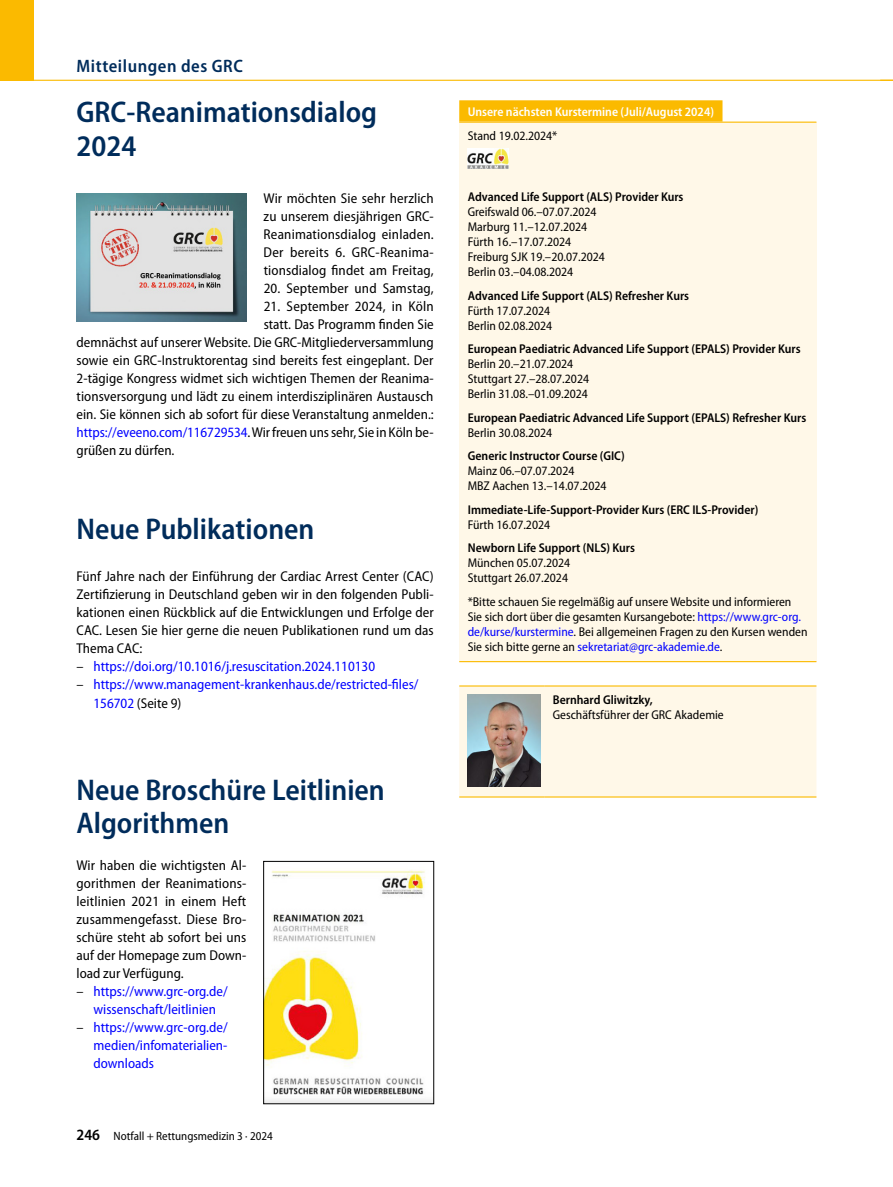
<style>
.page{position:relative;width:893px;height:1187px;background:#fff}
.page>*{position:absolute;margin:0;border:0;box-sizing:border-box;transform-origin:0 0}
.t1{font:600 semi-condensed 30px/33px "Myriad Pro";color:#002c5b}
.t2{font:600 semi-condensed 18px "Myriad Pro";letter-spacing:.03em;color:#002c5b}
.t3{font:semi-condensed 14.25px/18px "Myriad Pro";letter-spacing:.005em;color:#000;text-align:justify}
.t4{font:semi-condensed 14.25px/18px "Myriad Pro";color:#00f}
.t5{font:semi-condensed 12.75px/15px "Myriad Pro";color:#000}
.t6{font:600 semi-condensed 12.75px "Myriad Pro";color:#000}
.t7{font:600 semi-condensed 12.75px "Myriad Pro";color:#fff}
.t8{font:semi-condensed 12px "Myriad Pro";color:#000}
.s1{color:#00f}
.s2{color:#000}
.s3{font-weight:600;font-size:15.75px}
</style>
<div class="page">
<div style="left:0;top:0;width:34px;height:81px;background:#fbba00"></div>
<hr style="left:0;top:80px;width:893px;height:1px;background:#fbba00">
<img style="left:77px;top:193px;width:170px;height:128px">
<div style="left:459px;top:686px;width:357px;height:110px;background:#fff8e8"></div>
<hr style="left:544px;top:685px;width:272px;height:1px;background:#fbba00">
<hr style="left:459px;top:685px;width:85px;height:1px;background:#fbba00">
<hr style="left:544px;top:796px;width:272px;height:1px;background:#fbba00">
<hr style="left:459px;top:796px;width:85px;height:1px;background:#fbba00">
<img style="left:468px;top:694px;width:72px;height:92px">
<div style="left:459px;top:122px;width:357px;height:539px;background:#fff8e8"></div>
<hr style="left:459px;top:122px;width:357px;height:1px;background:#fbba00">
<hr style="left:459px;top:661px;width:357px;height:1px;background:#fbba00">
<div style="left:459px;top:100px;width:263px;height:22px;background:#fbba00"></div>
<img style="left:468px;top:149px;width:41px;height:19px">
<img style="left:265px;top:869px;width:167px;height:232px">
<div style="left:263px;top:861px;width:171px;height:242px;border:1px solid #000"></div>
<p class="t2" style="left:77px;top:56px;width:168px">Mitteilungen des GRC</p>
<h1 class="t1" style="left:77px;top:96px;width:302px">GRC-Reanimationsdialog<br>2024</h1>
<p class="t3" style="left:264px;top:190px;width:172px">Wir möchten Sie sehr herzlich zu unserem diesjährigen GRC-Reanimationsdialog einladen.<br>Der bereits 6. GRC-Reanima&shy;tionsdialog findet am Freitag,</p>
<p class="t3" style="left:264px;top:280px;width:172px">20. September und Samstag,</p>
<p class="t3" style="left:264px;top:298px;width:172px">21. September 2024, in Köln</p>
<p class="t3" style="left:264px;top:316px;width:172px">statt. Das Programm finden Sie</p>
<p class="t3" style="left:77px;top:334px;width:359px">demnächst auf unserer Website. Die GRC-Mitgliederversammlung</p>
<p class="t3" style="left:77px;top:352px;width:358px">sowie ein GRC-Instruktorentag sind bereits fest eingeplant. Der</p>
<p class="t3" style="left:77px;top:370px;width:359px">2-tägige Kongress widmet sich wichtigen Themen der Reanima-</p>
<p class="t3" style="left:77px;top:388px;width:358px">tionsversorgung und lädt zu einem interdisziplinären Austausch</p>
<p class="t3" style="left:77px;top:406px;width:359px">ein. Sie können sich ab sofort für diese Veranstaltung anmelden.:</p>
<p class="t3" style="left:77px;top:424px;width:359px"><span class="s1">https://eveeno.com/116729534</span>. Wir freuen uns sehr, Sie in Köln be-</p>
<p class="t3" style="left:77px;top:442px;width:99px">grüßen zu dürfen.</p>
<h1 class="t1" style="left:77px;top:513px;width:239px">Neue Publikationen</h1>
<p class="t3" style="left:77px;top:568px;width:359px">Fünf Jahre nach der Einführung der Cardiac Arrest Center (CAC)<br>Zertifizierung in Deutschland geben wir in den folgenden Publi&shy;kationen einen Rückblick auf die Entwicklungen und Erfolge der CAC. Lesen Sie hier gerne die neuen Publikationen rund um das Thema CAC:</p>
<p class="t4" style="left:77px;top:658px;width:300px"><span class="s2">–</span> https://doi.org/10.1016/j.resuscitation.2024.110130</p>
<p class="t4" style="left:94px;top:676px;width:326px;text-indent:-17px"><span class="s2">–</span> https://www.management-krankenhaus.de/restricted-files/<br>156702 <span class="s2">(Seite 9)</span></p>
<h1 class="t1" style="left:77px;top:774px;width:310px">Neue Broschüre Leitlinien<br>Algorithmen</h1>
<p class="t3" style="left:77px;top:856px;width:171px">Wir haben die wichtigsten Al&shy;gorithmen der Reanimations&shy;leitlinien 2021 in einem Heft zusammengefasst. Diese Bro&shy;schüre steht ab sofort bei uns auf der Homepage zum Down&shy;load zur Verfügung.</p>
<p class="t4" style="left:77px;top:982px;width:153px;text-align:center"><span class="s2">–</span> https://www.grc-org.de/ wissenschaft/leitlinien</p>
<p class="t4" style="left:94px;top:1018px;width:136px;text-align:justify;text-indent:-17px"><span class="s2">–</span> https://www.grc-org.de/ medien/infomaterialien&shy;downloads</p>
<p class="t8" style="left:77px;top:1129px;width:198px"><span class="s3">246</span> Notfall + Rettungsmedizin 3 · 2024</p>
<p class="t7" style="left:468px;top:104px;width:248px">Unsere nächsten Kurstermine (Juli/August 2024)</p>
<p class="t5" style="left:468px;top:129px;width:91px">Stand 19.02.2024*</p>
<p class="t6" style="left:468px;top:190px;width:217px">Advanced Life Support (ALS) Provider Kurs</p>
<p class="t5" style="left:468px;top:205px;width:139px">Greifswald 06.–07.07.2024<br>Marburg 11.–12.07.2024<br>Fürth 16.–17.07.2024<br>Freiburg SJK 19.–20.07.2024<br>Berlin 03.–04.08.2024</p>
<p class="t6" style="left:468px;top:288px;width:223px">Advanced Life Support (ALS) Refresher Kurs</p>
<p class="t5" style="left:468px;top:303px;width:86px">Fürth 17.07.2024<br>Berlin 02.08.2024</p>
<p class="t6" style="left:468px;top:342px;width:334px">European Paediatric Advanced Life Support (EPALS) Provider Kurs</p>
<p class="t5" style="left:468px;top:357px;width:123px">Berlin 20.–21.07.2024<br>Stuttgart 27.–28.07.2024<br>Berlin 31.08.–01.09.2024</p>
<p class="t6" style="left:468px;top:410px;width:340px">European Paediatric Advanced Life Support (EPALS) Refresher Kurs</p>
<p class="t5" style="left:468px;top:425px;width:86px">Berlin 30.08.2024</p>
<p class="t6" style="left:468px;top:449px;width:159px">Generic Instructor Course (GIC)</p>
<p class="t5" style="left:468px;top:464px;width:140px">Mainz 06.–07.07.2024<br>MBZ Aachen 13.–14.07.2024</p>
<p class="t6" style="left:468px;top:502px;width:292px">Immediate-Life-Support-Provider Kurs (ERC ILS-Provider)</p>
<p class="t5" style="left:468px;top:517px;width:84px">Fürth 16.07.2024</p>
<p class="t6" style="left:468px;top:541px;width:169px">Newborn Life Support (NLS) Kurs</p>
<p class="t5" style="left:468px;top:556px;width:104px">München 05.07.2024<br>Stuttgart 26.07.2024</p>
<p class="t5" style="left:468px;top:594px;width:341px">*Bitte schauen Sie regelmäßig auf unsere Website und informieren Sie sich dort über die gesamten Kursangebote: <span class="s1">https://www.grc-org. de/kurse/kurstermine</span>. Bei allgemeinen Fragen zu den Kursen wenden Sie sich bitte gerne an <span class="s1">sekretariat@grc-akademie.de</span>.</p>
<p class="t6" style="left:553px;top:692px;width:101px">Bernhard Gliwitzky,</p>
<p class="t5" style="left:553px;top:707px;width:173px">Geschäftsführer der GRC Akademie</p>
</div>
